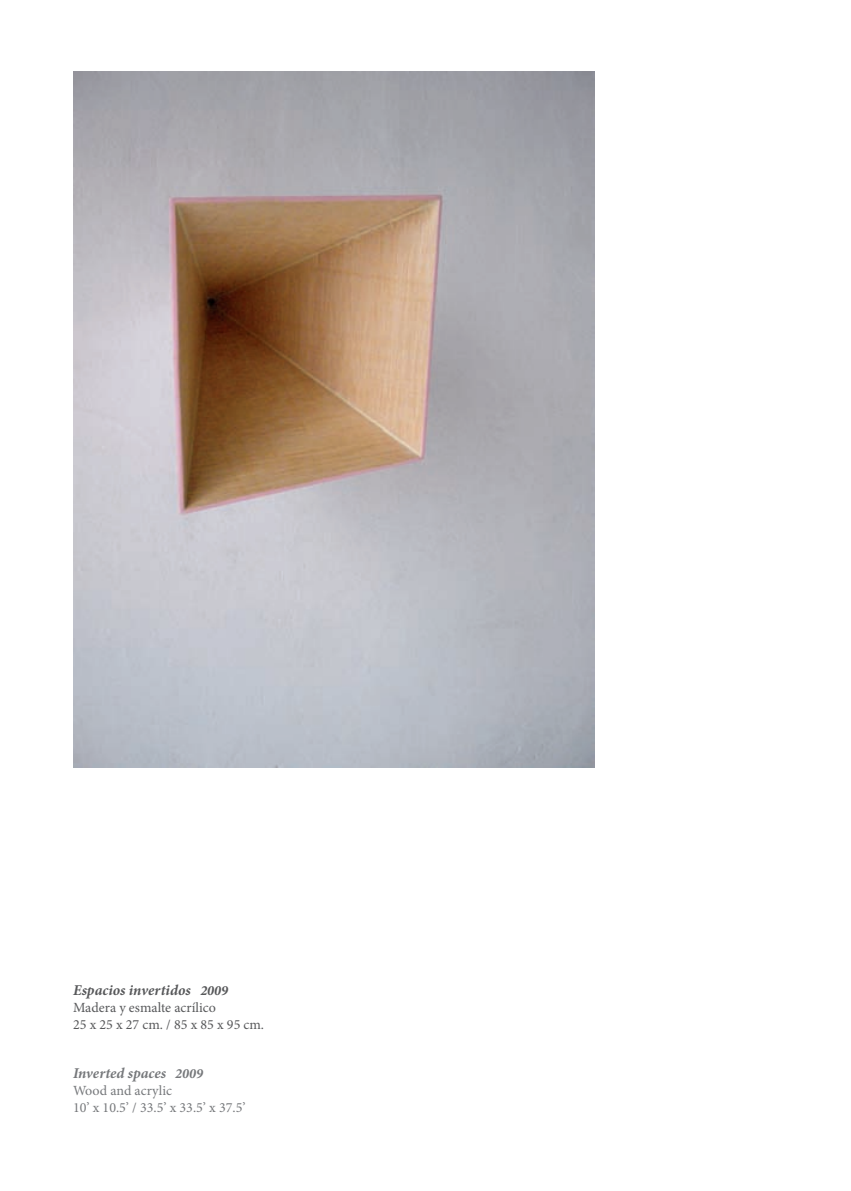
<style>
.page{position:relative;width:851px;height:1191px;background:#fff}
.page>*{position:absolute;margin:0;border:0;box-sizing:border-box;transform-origin:0 0}
.t1{font:italic 700 15px "Minion Pro";color:#57585a}
.t2{font:italic 700 15px "Minion Pro";color:#76787b}
.t3{font:14px/16.8px "Minion Pro";color:#57585a}
.t4{font:14px/16.8px "Minion Pro";color:#76787b}
.s1{font-size:14px}
</style>
<div class="page">
<img style="left:73px;top:72px;width:521px;height:695px">
<p class="t1" style="left:73px;top:984px;width:156px">Espacios invertidos <span class="s1">2009</span></p>
<p class="t3" style="left:73px;top:999px;width:193px">Madera y esmalte acrílico<br>25 x 25 x 27 cm. / 85 x 85 x 95 cm.</p>
<p class="t2" style="left:73px;top:1067px;width:131px">Inverted spaces <span class="s1">2009</span></p>
<p class="t4" style="left:73px;top:1083px;width:174px">Wood and acrylic<br>10’ x 10.5’ / 33.5’ x 33.5’ x 37.5’</p>
</div>
